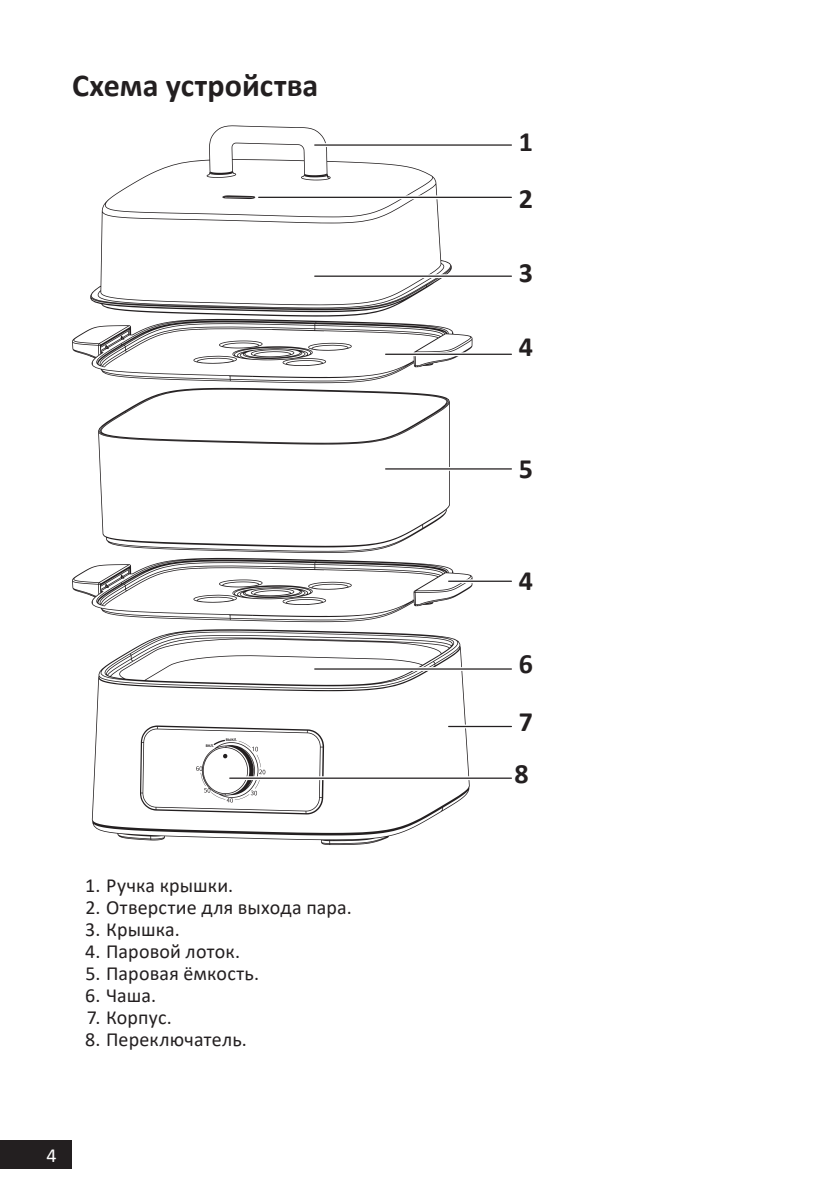
<style>
.page{position:relative;width:840px;height:1191px;background:#fff}
.page>*{position:absolute;margin:0;border:0;box-sizing:border-box;transform-origin:0 0}
.Заголовок_16{font:700 32px "Calibri";color:#231f20}
.Цифры_на_схемах{font:700 28px "Calibri";color:#231f20}
.t1{font:20px "Calibri";letter-spacing:.01em;color:#231f20}
.t2{font:20px "Calibri";color:#fff}
.t3{font:700 4.2px "Calibri";color:#231f20}
</style>
<div class="page">
<div style="left:0;top:1140px;width:72px;height:29px;background:#231f20"></div>
<svg style="left:90px;top:125px;width:361px;height:191px"></svg>
<svg style="left:72px;top:319px;width:400px;height:64px"></svg>
<svg style="left:72px;top:558px;width:400px;height:64px"></svg>
<svg style="left:98px;top:388px;width:351px;height:165px"></svg>
<svg style="left:222px;top:195px;width:33px;height:4px"></svg>
<svg style="left:92px;top:629px;width:377px;height:216px"></svg>
<svg style="left:140px;top:725px;width:184px;height:89px"></svg>
<svg style="left:266px;top:195px;width:207px;height:4px"></svg>
<hr style="left:258px;top:197px;width:253px;height:1px;background:#231f20">
<hr style="left:313px;top:143px;width:200px;height:4px;background:#fff;border-radius:2px">
<hr style="left:314px;top:144px;width:197px;height:2px;background:#231f20">
<hr style="left:313px;top:274px;width:200px;height:4px;background:#fff;border-radius:2px">
<hr style="left:314px;top:275px;width:197px;height:2px;background:#231f20">
<svg style="left:383px;top:352px;width:130px;height:4px"></svg>
<hr style="left:385px;top:354px;width:126px;height:1px;background:#231f20">
<svg style="left:383px;top:467px;width:130px;height:4px"></svg>
<hr style="left:385px;top:468px;width:126px;height:1px;background:#231f20">
<hr style="left:446px;top:579px;width:67px;height:4px;background:#fff;border-radius:2px">
<hr style="left:448px;top:580px;width:63px;height:2px;background:#231f20">
<svg style="left:313px;top:667px;width:200px;height:4px"></svg>
<hr style="left:314px;top:668px;width:197px;height:1px;background:#231f20">
<hr style="left:228px;top:776px;width:285px;height:4px;background:#fff;border-radius:2px">
<hr style="left:229px;top:777px;width:282px;height:2px;background:#231f20">
<svg style="left:446px;top:724px;width:67px;height:4px"></svg>
<hr style="left:448px;top:726px;width:63px;height:1px;background:#231f20">
<p class="Заголовок_16" style="left:72px;top:63px;width:248px">Схема устройства</p>
<p class="t3" style="left:205px;top:742px;width:10px">ВКЛ.</p>
<p class="t3" style="left:225px;top:737px;width:13px">ВЫКЛ.</p>
<p class="t1" style="left:85px;top:871px;width:149px">1. Ручка крышки.</p>
<p class="t1" style="left:85px;top:893px;width:268px">2. Отверстие для выхода пара.</p>
<p class="t1" style="left:85px;top:915px;width:96px">3. Крышка.</p>
<p class="t1" style="left:85px;top:937px;width:156px">4. Паровой лоток.</p>
<p class="t1" style="left:85px;top:959px;width:175px">5. Паровая ёмкость.</p>
<p class="t1" style="left:85px;top:981px;width:72px">6. Чаша.</p>
<p class="t1" style="left:87px;top:1003px;width:86px">7. Корпус.</p>
<p class="t1" style="left:85px;top:1025px;width:163px">8. Переключатель.</p>
<p class="t2" style="left:47px;top:1142px;width:12px">4</p>
<p class="Цифры_на_схемах" style="left:518px;top:122px;width:16px">1</p>
<p class="Цифры_на_схемах" style="left:518px;top:179px;width:16px">2</p>
<p class="Цифры_на_схемах" style="left:518px;top:253px;width:16px">3</p>
<p class="Цифры_на_схемах" style="left:518px;top:327px;width:16px">4</p>
<p class="Цифры_на_схемах" style="left:518px;top:448px;width:16px">5</p>
<p class="Цифры_на_схемах" style="left:518px;top:561px;width:16px">4</p>
<p class="Цифры_на_схемах" style="left:518px;top:644px;width:16px">6</p>
<p class="Цифры_на_схемах" style="left:518px;top:702px;width:16px">7</p>
<p class="Цифры_на_схемах" style="left:514px;top:754px;width:16px">8</p>
</div>
